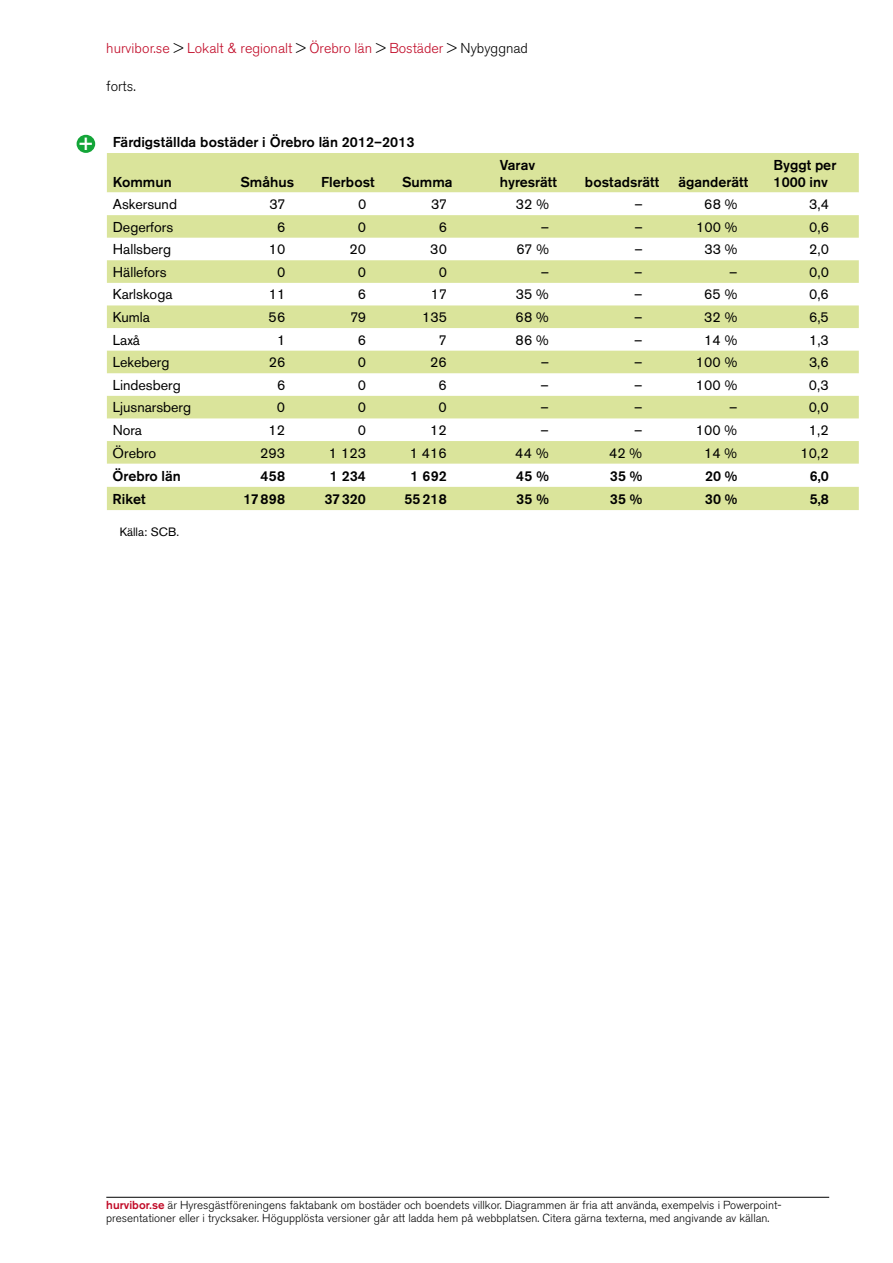
<style>
.page{position:relative;width:893px;height:1263px;background:#fff}
.page>*{position:absolute;margin:0;border:0;box-sizing:border-box;transform-origin:0 0}
.t1{font:500 21.3px "Akzidenz Grotesk BE";color:#fff}
.t2{font:14.25px "Akzidenz Grotesk BE";color:#000}
.t3{font:500 14.25px/16.2px "Akzidenz Grotesk BE";color:#000}
.t4{font:300 14.25px "Akzidenz Grotesk BE";color:#c10a27}
.t5{font:300 14.25px "Akzidenz Grotesk BE";color:#000}
.t6{font:12px "Akzidenz Grotesk BE";color:#000}
.t7{font:300 11.55px/13.5px "Akzidenz Grotesk BE";color:#000}
.s1{color:#000}
.s2{font-weight:500;color:#c10a27}
</style>
<div class="page">
<hr style="left:106px;top:1197px;width:723px;height:1px;background:#000">
<svg style="left:107px;top:153px;width:752px;height:357px;fill:#dae49b"></svg>
<svg style="left:107px;top:192px;width:752px;height:23px"></svg>
<div style="left:77px;top:135px;width:18px;height:18px;background:#13a538;border-radius:50%"></div>
<p class="t4" style="left:106px;top:40px;width:423px">hurvibor.se <span class="s1">&gt;</span> Lokalt &amp; regionalt <span class="s1">&gt;</span> Örebro län <span class="s1">&gt;</span> Bostäder <span class="s1">&gt; Nybyggnad</span></p>
<p class="t5" style="left:106px;top:78px;width:31px">forts.</p>
<h1 class="t1" style="left:79px;top:129px;width:16px">+</h1>
<p class="t3" style="left:113px;top:134px;width:303px">Färdigställda bostäder i Örebro län 2012–2013</p>
<p class="t3" style="left:113px;top:173px;width:60px">Kommun</p>
<p class="t3" style="left:240px;top:173px;width:55px">Småhus</p>
<p class="t3" style="left:321px;top:173px;width:55px">Flerbost</p>
<p class="t3" style="left:402px;top:173px;width:52px">Summa</p>
<p class="t3" style="left:500px;top:157px;width:59px">Varav hyresrätt</p>
<p class="t3" style="left:585px;top:173px;width:76px">bostadsrätt</p>
<p class="t3" style="left:678px;top:173px;width:71px">äganderätt</p>
<p class="t3" style="left:773px;top:157px;width:64px">Byggt per<br>1000 inv</p>
<p class="t2" style="left:113px;top:196px;width:66px">Askersund</p>
<p class="t2" style="left:269px;top:196px;width:18px">37</p>
<p class="t2" style="left:358px;top:196px;width:10px">0</p>
<p class="t2" style="left:431px;top:196px;width:18px">37</p>
<p class="t2" style="left:516px;top:196px;width:35px">32 %</p>
<p class="t2" style="left:634px;top:196px;width:10px">–</p>
<p class="t2" style="left:704px;top:196px;width:35px">68 %</p>
<p class="t2" style="left:809px;top:196px;width:21px">3,4</p>
<p class="t2" style="left:113px;top:218px;width:62px">Degerfors</p>
<p class="t2" style="left:277px;top:218px;width:10px">6</p>
<p class="t2" style="left:358px;top:218px;width:10px">0</p>
<p class="t2" style="left:439px;top:218px;width:10px">6</p>
<p class="t2" style="left:541px;top:218px;width:10px">–</p>
<p class="t2" style="left:634px;top:218px;width:10px">–</p>
<p class="t2" style="left:696px;top:218px;width:43px">100 %</p>
<p class="t2" style="left:809px;top:218px;width:21px">0,6</p>
<p class="t2" style="left:113px;top:241px;width:60px">Hallsberg</p>
<p class="t2" style="left:269px;top:241px;width:18px">10</p>
<p class="t2" style="left:350px;top:241px;width:18px">20</p>
<p class="t2" style="left:430px;top:241px;width:18px">30</p>
<p class="t2" style="left:516px;top:241px;width:34px">67 %</p>
<p class="t2" style="left:634px;top:241px;width:10px">–</p>
<p class="t2" style="left:704px;top:241px;width:35px">33 %</p>
<p class="t2" style="left:809px;top:241px;width:21px">2,0</p>
<p class="t2" style="left:113px;top:263px;width:55px">Hällefors</p>
<p class="t2" style="left:277px;top:263px;width:10px">0</p>
<p class="t2" style="left:358px;top:263px;width:10px">0</p>
<p class="t2" style="left:439px;top:263px;width:10px">0</p>
<p class="t2" style="left:541px;top:263px;width:10px">–</p>
<p class="t2" style="left:634px;top:263px;width:10px">–</p>
<p class="t2" style="left:729px;top:263px;width:10px">–</p>
<p class="t2" style="left:809px;top:263px;width:21px">0,0</p>
<p class="t2" style="left:113px;top:286px;width:61px">Karlskoga</p>
<p class="t2" style="left:269px;top:286px;width:18px">11</p>
<p class="t2" style="left:358px;top:286px;width:10px">6</p>
<p class="t2" style="left:431px;top:286px;width:18px">17</p>
<p class="t2" style="left:516px;top:286px;width:35px">35 %</p>
<p class="t2" style="left:634px;top:286px;width:10px">–</p>
<p class="t2" style="left:704px;top:286px;width:35px">65 %</p>
<p class="t2" style="left:809px;top:286px;width:21px">0,6</p>
<p class="t2" style="left:113px;top:309px;width:39px">Kumla</p>
<p class="t2" style="left:268px;top:309px;width:18px">56</p>
<p class="t2" style="left:350px;top:309px;width:18px">79</p>
<p class="t2" style="left:422px;top:309px;width:26px">135</p>
<p class="t2" style="left:515px;top:309px;width:35px">68 %</p>
<p class="t2" style="left:634px;top:309px;width:10px">–</p>
<p class="t2" style="left:704px;top:309px;width:35px">32 %</p>
<p class="t2" style="left:809px;top:309px;width:21px">6,5</p>
<p class="t2" style="left:113px;top:331px;width:29px">Laxå</p>
<p class="t2" style="left:277px;top:331px;width:10px">1</p>
<p class="t2" style="left:358px;top:331px;width:10px">6</p>
<p class="t2" style="left:439px;top:331px;width:10px">7</p>
<p class="t2" style="left:515px;top:331px;width:35px">86 %</p>
<p class="t2" style="left:634px;top:331px;width:10px">–</p>
<p class="t2" style="left:704px;top:331px;width:35px">14 %</p>
<p class="t2" style="left:809px;top:331px;width:21px">1,3</p>
<p class="t2" style="left:113px;top:354px;width:58px">Lekeberg</p>
<p class="t2" style="left:269px;top:354px;width:18px">26</p>
<p class="t2" style="left:358px;top:354px;width:10px">0</p>
<p class="t2" style="left:430px;top:354px;width:18px">26</p>
<p class="t2" style="left:541px;top:354px;width:10px">–</p>
<p class="t2" style="left:634px;top:354px;width:10px">–</p>
<p class="t2" style="left:696px;top:354px;width:43px">100 %</p>
<p class="t2" style="left:809px;top:354px;width:21px">3,6</p>
<p class="t2" style="left:113px;top:376px;width:69px">Lindesberg</p>
<p class="t2" style="left:277px;top:376px;width:10px">6</p>
<p class="t2" style="left:358px;top:376px;width:10px">0</p>
<p class="t2" style="left:439px;top:376px;width:10px">6</p>
<p class="t2" style="left:541px;top:376px;width:10px">–</p>
<p class="t2" style="left:634px;top:376px;width:10px">–</p>
<p class="t2" style="left:696px;top:376px;width:43px">100 %</p>
<p class="t2" style="left:809px;top:376px;width:21px">0,3</p>
<p class="t2" style="left:113px;top:399px;width:80px">Ljusnarsberg</p>
<p class="t2" style="left:277px;top:399px;width:10px">0</p>
<p class="t2" style="left:358px;top:399px;width:10px">0</p>
<p class="t2" style="left:439px;top:399px;width:10px">0</p>
<p class="t2" style="left:541px;top:399px;width:10px">–</p>
<p class="t2" style="left:634px;top:399px;width:10px">–</p>
<p class="t2" style="left:729px;top:399px;width:10px">–</p>
<p class="t2" style="left:809px;top:399px;width:21px">0,0</p>
<p class="t2" style="left:113px;top:422px;width:31px">Nora</p>
<p class="t2" style="left:269px;top:422px;width:18px">12</p>
<p class="t2" style="left:358px;top:422px;width:10px">0</p>
<p class="t2" style="left:430px;top:422px;width:18px">12</p>
<p class="t2" style="left:541px;top:422px;width:10px">–</p>
<p class="t2" style="left:634px;top:422px;width:10px">–</p>
<p class="t2" style="left:696px;top:422px;width:43px">100 %</p>
<p class="t2" style="left:809px;top:422px;width:21px">1,2</p>
<p class="t2" style="left:113px;top:444px;width:45px">Örebro</p>
<p class="t2" style="left:260px;top:444px;width:26px">293</p>
<p class="t2" style="left:329px;top:444px;width:39px">1 123</p>
<p class="t2" style="left:410px;top:444px;width:39px">1 416</p>
<p class="t2" style="left:515px;top:444px;width:35px">44 %</p>
<p class="t2" style="left:609px;top:444px;width:35px">42 %</p>
<p class="t2" style="left:704px;top:444px;width:35px">14 %</p>
<p class="t2" style="left:801px;top:444px;width:30px">10,2</p>
<p class="t3" style="left:113px;top:468px;width:70px">Örebro län</p>
<p class="t3" style="left:261px;top:468px;width:26px">458</p>
<p class="t3" style="left:330px;top:468px;width:38px">1 234</p>
<p class="t3" style="left:411px;top:468px;width:38px">1 692</p>
<p class="t3" style="left:516px;top:468px;width:34px">45 %</p>
<p class="t3" style="left:610px;top:468px;width:34px">35 %</p>
<p class="t3" style="left:705px;top:468px;width:34px">20 %</p>
<p class="t3" style="left:810px;top:468px;width:20px">6,0</p>
<p class="t3" style="left:113px;top:491px;width:34px">Riket</p>
<p class="t3" style="left:243px;top:491px;width:43px">17898</p>
<p class="t3" style="left:324px;top:491px;width:43px">37320</p>
<p class="t3" style="left:404px;top:491px;width:44px">55218</p>
<p class="t3" style="left:516px;top:491px;width:34px">35 %</p>
<p class="t3" style="left:610px;top:491px;width:34px">35 %</p>
<p class="t3" style="left:705px;top:491px;width:34px">30 %</p>
<p class="t3" style="left:810px;top:491px;width:20px">5,8</p>
<p class="t6" style="left:120px;top:525px;width:61px">Källa: SCB.</p>
<p class="t7" style="left:106px;top:1198px;width:677px"><span class="s2">hurvibor.se</span> är Hyresgästföreningens faktabank om bostäder och boendets villkor. Diagrammen är fria att använda, exempelvis i Powerpoint&shy;presentationer eller i trycksaker. Högupplösta versioner går att ladda hem på webbplatsen. Citera gärna texterna, med angivande av källan.</p>
</div>
